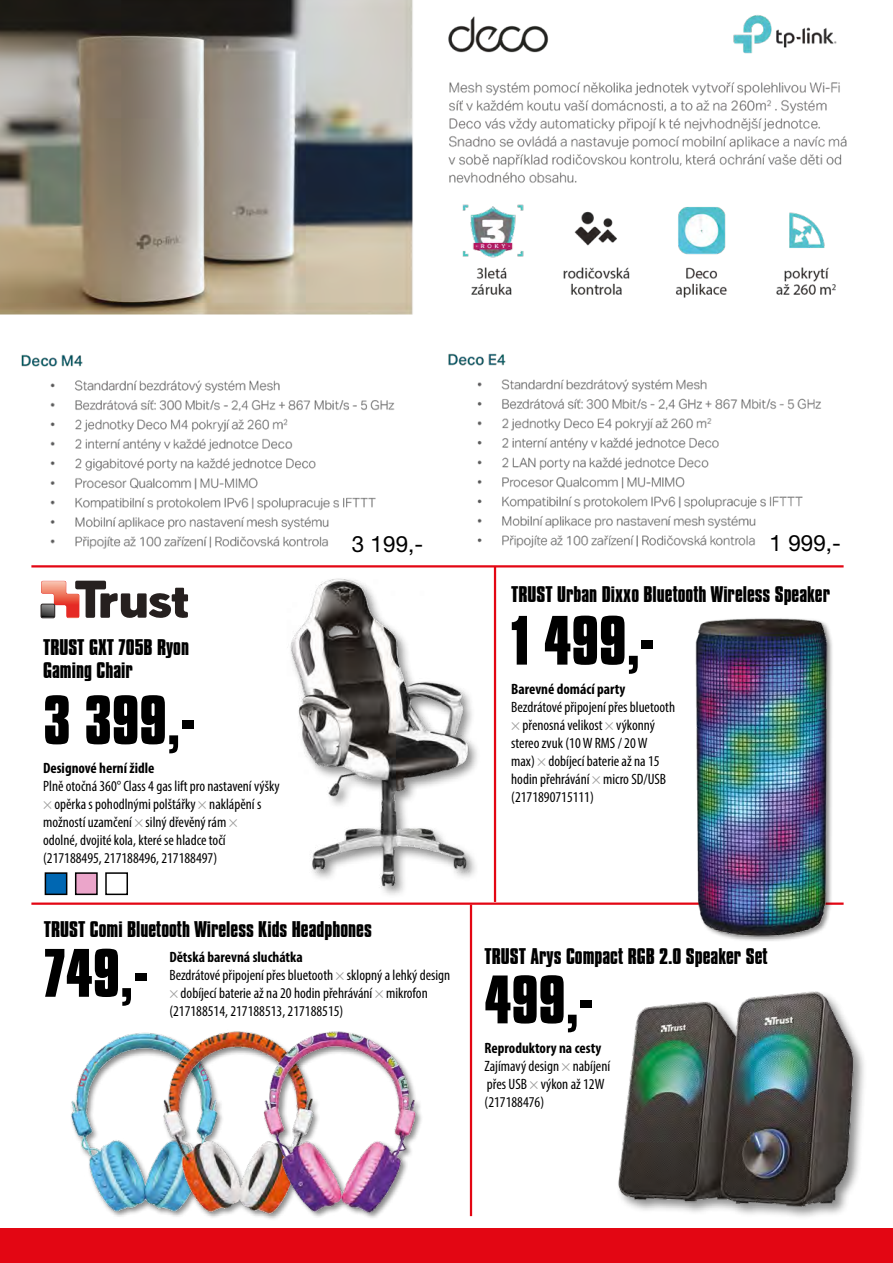
<style>
.page{position:relative;width:893px;height:1263px;background:#fff}
.page>*{position:absolute;margin:0;border:0;box-sizing:border-box;transform-origin:0 0}
.t1{font:700 60px "Compacta BT";color:#000}
.t2{font:700 58.95px "Compacta BT";color:#000}
.t3{font:22.5px "Helvetica Neue LT Pro";color:#000}
.t4{font:700 19.5px/23.4px "Compacta BT";color:#000}
.t5{font:condensed 15px/18px "Myriad Pro";color:#000}
.t6{font:700 condensed 15px "Myriad Pro";color:#000}
.s1{color:#9d9d9c}
.s2{font-weight:700}
</style>
<div class="page">
<div style="left:0;top:1229px;width:893px;height:34px;background:#e30613"></div>
<hr style="left:470px;top:905px;width:2px;height:311px;background:#e30613">
<hr style="left:494px;top:566px;width:2px;height:336px;background:#e30613">
<hr style="left:31px;top:902px;width:813px;height:3px;background:#e30613">
<hr style="left:31px;top:565px;width:813px;height:2px;background:#e30613">
<svg style="left:41px;top:581px;width:147px;height:37px"></svg>
<img style="left:290px;top:578px;width:186px;height:311px">
<img style="left:670px;top:618px;width:174px;height:323px">
<img style="left:570px;top:991px;width:323px;height:238px">
<div style="left:45px;top:873px;width:22px;height:21px;background:#0067b2"></div>
<div style="left:45px;top:872px;width:22px;height:23px;border:2px solid #000"></div>
<div style="left:76px;top:873px;width:21px;height:21px;background:#eba5ca"></div>
<div style="left:75px;top:872px;width:23px;height:23px;border:2px solid #000"></div>
<div style="left:105px;top:872px;width:23px;height:23px;border:2px solid #000"></div>
<img style="left:71px;top:1032px;width:85px;height:185px">
<img style="left:156px;top:1031px;width:97px;height:187px">
<img style="left:253px;top:1031px;width:169px;height:188px">
<img style="left:0;top:0;width:847px;height:549px">
<h3 class="t3" style="left:352px;top:531px;width:73px">3 199,-</h3>
<h3 class="t3" style="left:769px;top:530px;width:73px">1 999,-</h3>
<h3 class="t4" style="left:43px;top:635px;width:147px">TRUST GXT 705B Ryon<br>Gaming Chair</h3>
<h1 class="t1" style="left:43px;top:684px;width:153px">3 399,-</h1>
<p class="t6" style="left:43px;top:759px;width:113px">Designové herní židle</p>
<p class="t5" style="left:43px;top:777px;width:238px">Plně otočná 360° Class 4 gas lift pro nastavení výšky <span class="s1">×</span> opěrka s pohodlnými polštářky <span class="s1">×</span> naklápění s možností uzamčení <span class="s1">×</span> silný dřevěný rám <span class="s1">×<br></span>odolné, dvojité kola, které se hladce točí (217188495, 217188496, 217188497)</p>
<h3 class="t4" style="left:44px;top:918px;width:329px">TRUST Comi Bluetooth Wireless Kids Headphones</h3>
<h2 class="t2" style="left:44px;top:937px;width:105px">749,-</h2>
<p class="t5" style="left:169px;top:948px;width:282px"><span class="s2">Dětská barevná sluchátka<br></span>Bezdrátové připojení přes bluetooth <span class="s1">×</span> sklopný a lehký design <span class="s1">×</span> dobíjecí baterie až na 20 hodin přehrávání <span class="s1">×</span> mikrofon (217188514, 217188513, 217188515)</p>
<h3 class="t4" style="left:511px;top:583px;width:320px">TRUST Urban Dixxo Bluetooth Wireless Speaker</h3>
<h1 class="t1" style="left:511px;top:604px;width:145px">1 499,-</h1>
<p class="t6" style="left:511px;top:679px;width:116px">Barevné domácí party</p>
<p class="t5" style="left:511px;top:697px;width:165px">Bezdrátové připojení přes bluetooth <span class="s1">×</span> přenosná velikost <span class="s1">×</span> výkonný stereo zvuk (10 W RMS / 20 W<br>max) <span class="s1">×</span> dobíjecí baterie až na 15 hodin přehrávání <span class="s1">×</span> micro SD/USB (2171890715111)</p>
<h3 class="t4" style="left:485px;top:944px;width:285px">TRUST Arys Compact RGB 2.0 Speaker Set</h3>
<h2 class="t2" style="left:485px;top:964px;width:110px">499,-</h2>
<p class="t5" style="left:485px;top:1039px;width:127px"><span class="s2">Reproduktory na cesty<br></span>Zajímavý design <span class="s1">×</span> nabíjení přes USB <span class="s1">×</span> výkon až 12W (217188476)</p>
</div>
